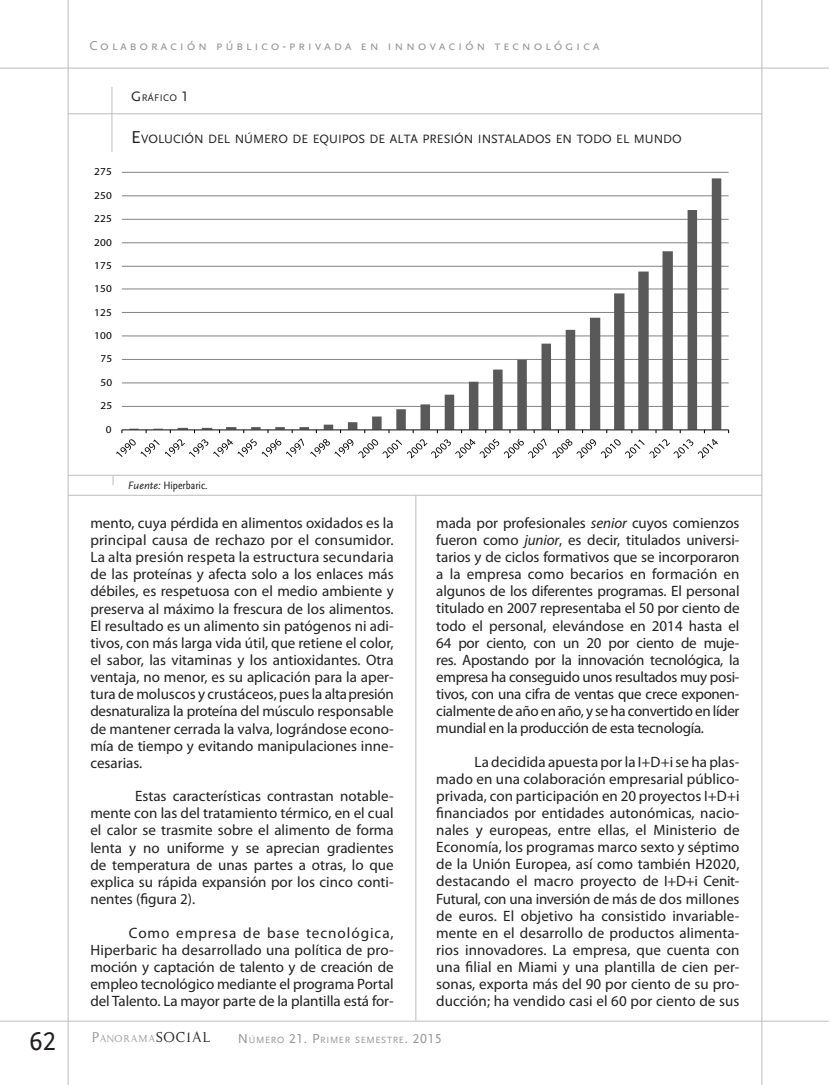
<style>
.page{position:relative;width:830px;height:1085px;background:#fff}
.page>*{position:absolute;margin:0;border:0;box-sizing:border-box;transform-origin:0 0}
.t1{font:27px "Scala Sans Caps";color:#231f20}
._06-Texto_General{font:15px/17.1px "Myriad Pro";color:#231f20;text-align:justify}
.t2{font:13.5px "Scala Sans Caps";letter-spacing:.2em;color:#939598}
._017-Grafico__titulo{font:12.6px "Scala Sans Caps";color:#231f20}
.t3{font:11.55px "Kopy Katt Kut";letter-spacing:.07em;color:#939598}
._018-Grafico__fuente{font:condensed 11.25px "Scala Sans";color:#231f20}
.t4{font:10.5px "Myriad Pro";letter-spacing:.025em;color:#000;scale:1.07 1}
._016-Grafico__palabr{font:10.05px "Scala Sans Caps";letter-spacing:.035em;color:#231f20}
.t5{font:9.45px "Scala Sans Caps";letter-spacing:.07em;color:#939598}
.s1{font-size:14.25px}
.s2{font-size:18px}
.s3{font-style:italic;font-stretch:normal}
.s4{font-style:italic}
.s5{font-size:16.5px}
.s6{font-size:16.5px;color:#231f20}
.s7{font-size:13.5px}
</style>
<div class="page">
<hr style="left:68px;top:0;width:1px;height:1084px;background:#bcbdc0">
<hr style="left:0;top:68px;width:828px;height:1px;background:#bcbdc0">
<hr style="left:761px;top:0;width:1px;height:1084px;background:#bcbdc0">
<hr style="left:0;top:1020px;width:828px;height:1px;background:#bcbdc0">
<hr style="left:415px;top:495px;width:1px;height:525px;background:#bcbdc0">
<hr style="left:68px;top:113px;width:693px;height:1px;background:#bcbdc0">
<hr style="left:111px;top:87px;width:1px;height:65px;background:#bcbdc0">
<hr style="left:122px;top:406px;width:606px;height:1px;background:#7f7f7f">
<hr style="left:122px;top:382px;width:606px;height:1px;background:#7f7f7f">
<hr style="left:122px;top:359px;width:606px;height:1px;background:#7f7f7f">
<hr style="left:122px;top:335px;width:606px;height:1px;background:#7f7f7f">
<hr style="left:122px;top:312px;width:606px;height:1px;background:#7f7f7f">
<hr style="left:122px;top:288px;width:606px;height:1px;background:#7f7f7f">
<hr style="left:122px;top:266px;width:606px;height:1px;background:#7f7f7f">
<hr style="left:122px;top:242px;width:606px;height:1px;background:#7f7f7f">
<hr style="left:122px;top:219px;width:606px;height:1px;background:#7f7f7f">
<hr style="left:122px;top:195px;width:606px;height:1px;background:#7f7f7f">
<hr style="left:122px;top:172px;width:606px;height:1px;background:#7f7f7f">
<svg style="left:129px;top:178px;width:592px;height:251px"></svg>
<hr style="left:122px;top:429px;width:606px;height:1px;background:#000">
<svg style="left:116px;top:430px;width:602px;height:28px"></svg>
<hr style="left:68px;top:495px;width:693px;height:1px;background:#bcbdc0">
<hr style="left:68px;top:475px;width:693px;height:1px;background:#bcbdc0">
<h1 class="t1" style="left:29px;top:1026px;width:28px">62</h1>
<p class="t2" style="left:89px;top:38px;width:511px">Colaboración público-privada en innovación tecnológica</p>
<p class="t4" style="left:94px;top:165px;width:18px">275</p>
<p class="t4" style="left:94px;top:189px;width:18px">250</p>
<p class="t4" style="left:94px;top:212px;width:18px">225</p>
<p class="t4" style="left:94px;top:235px;width:18px">200</p>
<p class="t4" style="left:94px;top:259px;width:18px">175</p>
<p class="t4" style="left:94px;top:282px;width:18px">150</p>
<p class="t4" style="left:94px;top:306px;width:18px">125</p>
<p class="t4" style="left:94px;top:329px;width:18px">100</p>
<p class="t4" style="left:100px;top:352px;width:13px">75</p>
<p class="t4" style="left:100px;top:376px;width:13px">50</p>
<p class="t4" style="left:100px;top:399px;width:13px">25</p>
<p class="t4" style="left:106px;top:422px;width:7px">0</p>
<p class="_016-Grafico__palabr" style="left:131px;top:92px;width:59px"><span class="s1">G</span> RÁFICO <span class="s1">1</span></p>
<p class="_017-Grafico__titulo" style="left:131px;top:132px;width:551px"><span class="s2">E</span>VOLUCIÓN DEL NÚM ERO DE EQUIPOS DE ALTA PRESIÓN INSTALADOS EN TODO EL M UNDO</p>
<p class="_018-Grafico__fuente" style="left:128px;top:479px;width:81px"><span class="s3">Fuente:</span> Hiperbaric.</p>
<p class="_06-Texto_General" style="left:90px;top:514px;width:304px">mento, cuya pérdida en alimentos oxidados es la principal causa de rechazo por el consumidor.<br>La alta presión respeta la estructura secundaria de las proteínas y afecta solo a los enlaces más débiles, es respetuosa con el medio ambiente y preserva al máximo la frescura de los alimentos.<br>El resultado es un alimento sin patógenos ni adi&shy;tivos, con más larga vida útil, que retiene el color, el sabor, las vitaminas y los antioxidantes. Otra ventaja, no menor, es su aplicación para la aper&shy;tura de moluscos y crustáceos, pues la alta presión desnaturaliza la proteína del músculo responsable de mantener cerrada la valva, lográndose econo&shy;mía de tiempo y evitando manipulaciones inne&shy;cesarias.</p>
<p class="_06-Texto_General" style="left:90px;top:787px;width:304px;text-indent:45px">Estas características contrastan notable&shy;mente con las del tratamiento térmico, en el cual el calor se trasmite sobre el alimento de forma lenta y no uniforme y se aprecian gradientes de temperatura de unas partes a otras, lo que explica su rápida expansión por los cinco conti&shy;nentes (figura 2).</p>
<p class="_06-Texto_General" style="left:90px;top:923px;width:305px;text-indent:38px">Como empresa de base tecnológica, Hiperbaric ha desarrollado una política de pro&shy;moción y captación de talento y de creación de empleo tecnológico mediante el programa Portal del Talento. La mayor parte de la plantilla está for-</p>
<p class="_06-Texto_General" style="left:436px;top:514px;width:304px">mada por profesionales <span class="s4">senior</span> cuyos comienzos fueron como <span class="s4">junior</span>, es decir, titulados universi&shy;tarios y de ciclos formativos que se incorporaron a la empresa como becarios en formación en algunos de los diferentes programas. El personal titulado en 2007 representaba el 50 por ciento de todo el personal, elevándose en 2014 hasta el 64 por ciento, con un 20 por ciento de muje&shy;res. Apostando por la innovación tecnológica, la empresa ha conseguido unos resultados muy posi&shy;tivos, con una cifra de ventas que crece exponen&shy;cialmente de año en año, y se ha convertido en líder mundial en la producción de esta tecnología.</p>
<p class="_06-Texto_General" style="left:436px;top:752px;width:304px;text-indent:38px">La decidida apuesta por la I+D+i se ha plas&shy;mado en una colaboración empresarial público&shy;privada, con participación en 20 proyectos I+D+i financiados por entidades autonómicas, nacio&shy;nales y europeas, entre ellas, el Ministerio de Economía, los programas marco sexto y séptimo de la Unión Europea, así como también H2020, destacando el macro proyecto de I+D+i Cenit-Futural, con una inversión de más de dos millones de euros. El objetivo ha consistido invariable&shy;mente en el desarrollo de productos alimenta&shy;rios innovadores. La empresa, que cuenta con una filial en Miami y una plantilla de cien per&shy;sonas, exporta más del 90 por ciento de su pro&shy;ducción; ha vendido casi el 60 por ciento de sus</p>
<p class="t3" style="left:91px;top:1030px;width:120px"><span class="s5">P</span>ANORAMA<span class="s6">SOCIAL</span></p>
<p class="t5" style="left:238px;top:1034px;width:205px"><span class="s7">N</span>ÚMERO <span class="s7">21. P</span>RIMER SEMESTRE<span class="s7">. 2015</span></p>
</div>
